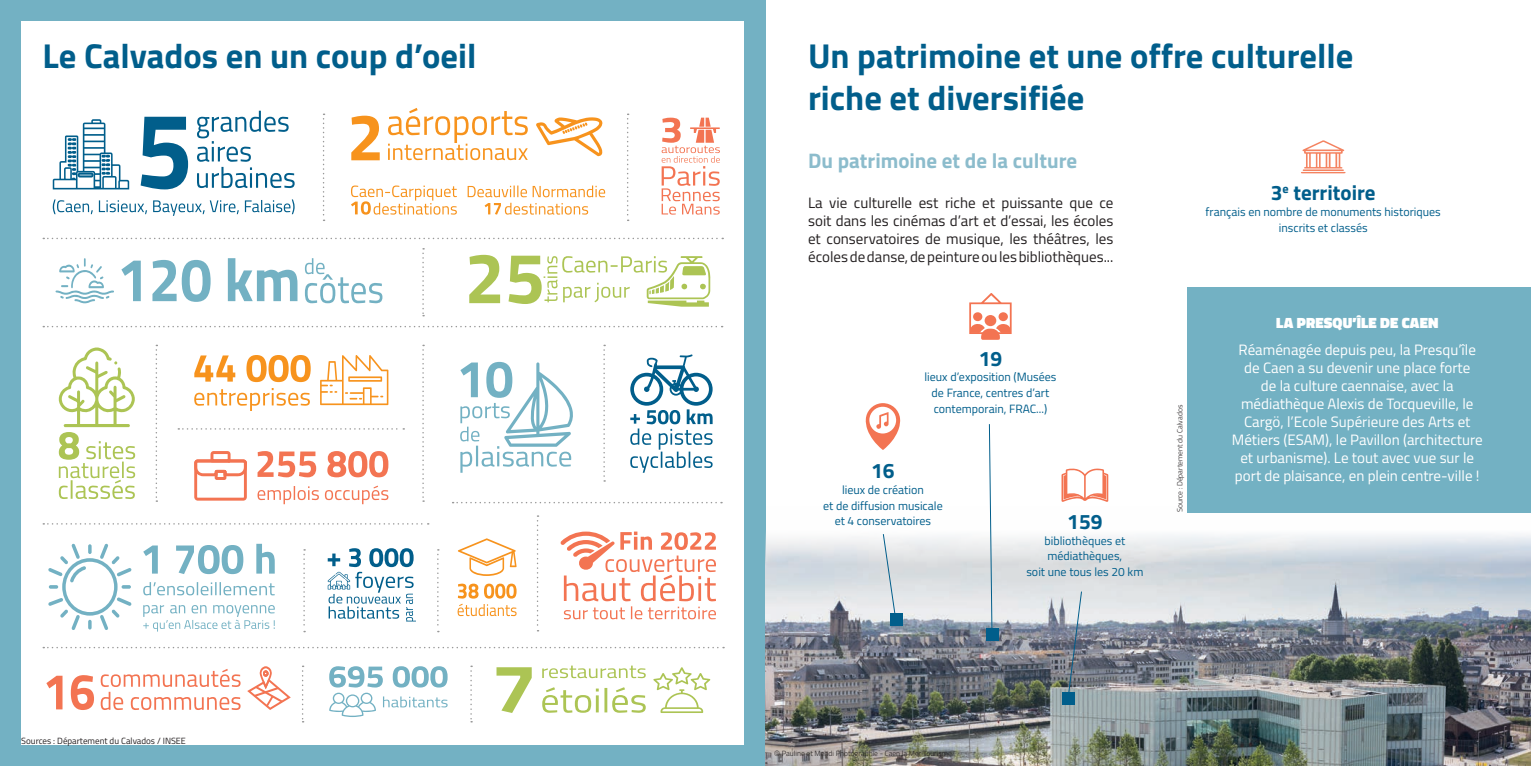
<style>
.page{position:relative;width:1531px;height:766px;background:#fff}
.page>*{position:absolute;margin:0;border:0;box-sizing:border-box;transform-origin:0 0}
.t1{font:700 34.5px/41.4px "Titillium";color:#015e8b}
.t2{font:700 21px "Titillium";color:#8cbccc}
.t3{font:700 21px "Titillium";color:#015e8b}
.t4{font:15px/18px "Titillium";color:#fff;text-align:center}
.t5{font:15px/18px "Titillium";color:#231f20;text-align:justify}
.t6{font:900 15px "Titillium";letter-spacing:.01em;color:#fff}
.t7{font:12px/15.8px "Titillium";color:#015e8b;text-align:center}
.t8{font:9px "Titillium";color:#231f20}
.t9{font:300 7.5px "Titillium";color:#231f20}
.s1{font-family:"Roboto"}
</style>
<div class="page">
<div style="left:0;top:0;width:765px;height:765px;background:#73b1c3"></div>
<div style="left:21px;top:21px;width:723px;height:723px;background:#fff"></div>
<svg style="left:329px;top:666px;width:119px;height:50px"></svg>
<svg style="left:141px;top:117px;width:47px;height:72px"></svg>
<svg style="left:197px;top:111px;width:98px;height:77px"></svg>
<svg style="left:53px;top:199px;width:242px;height:17px"></svg>
<svg style="left:53px;top:119px;width:76px;height:70px"></svg>
<svg style="left:194px;top:355px;width:117px;height:27px"></svg>
<svg style="left:194px;top:388px;width:116px;height:23px"></svg>
<svg style="left:320px;top:355px;width:68px;height:50px"></svg>
<svg style="left:458px;top:583px;width:58px;height:33px"></svg>
<svg style="left:458px;top:538px;width:58px;height:37px"></svg>
<svg style="left:143px;top:543px;width:132px;height:31px"></svg>
<svg style="left:143px;top:582px;width:132px;height:13px"></svg>
<svg style="left:143px;top:605px;width:132px;height:26px"></svg>
<svg style="left:48px;top:543px;width:84px;height:87px"></svg>
<svg style="left:257px;top:451px;width:131px;height:26px"></svg>
<svg style="left:257px;top:485px;width:131px;height:19px"></svg>
<svg style="left:194px;top:451px;width:53px;height:49px"></svg>
<svg style="left:496px;top:667px;width:36px;height:45px"></svg>
<svg style="left:542px;top:665px;width:104px;height:13px"></svg>
<svg style="left:542px;top:687px;width:104px;height:25px"></svg>
<svg style="left:653px;top:667px;width:57px;height:45px"></svg>
<svg style="left:46px;top:675px;width:48px;height:34px"></svg>
<svg style="left:101px;top:669px;width:140px;height:40px"></svg>
<svg style="left:247px;top:666px;width:44px;height:43px"></svg>
<svg style="left:56px;top:258px;width:58px;height:45px"></svg>
<svg style="left:121px;top:258px;width:176px;height:44px"></svg>
<svg style="left:305px;top:258px;width:77px;height:45px"></svg>
<svg style="left:422px;top:344px;width:2px;height:157px"></svg>
<svg style="left:43px;top:238px;width:680px;height:1px"></svg>
<svg style="left:303px;top:549px;width:2px;height:83px"></svg>
<svg style="left:302px;top:665px;width:2px;height:57px"></svg>
<svg style="left:470px;top:665px;width:2px;height:57px"></svg>
<svg style="left:537px;top:515px;width:1px;height:116px"></svg>
<svg style="left:43px;top:646px;width:681px;height:2px"></svg>
<svg style="left:43px;top:326px;width:679px;height:1px"></svg>
<svg style="left:178px;top:428px;width:226px;height:1px"></svg>
<svg style="left:43px;top:523px;width:386px;height:1px"></svg>
<svg style="left:453px;top:501px;width:269px;height:2px"></svg>
<svg style="left:437px;top:549px;width:2px;height:83px"></svg>
<svg style="left:422px;top:248px;width:2px;height:68px"></svg>
<svg style="left:603px;top:344px;width:2px;height:137px"></svg>
<svg style="left:627px;top:113px;width:2px;height:108px"></svg>
<svg style="left:323px;top:113px;width:1px;height:108px"></svg>
<svg style="left:156px;top:344px;width:1px;height:157px"></svg>
<svg style="left:469px;top:255px;width:241px;height:51px"></svg>
<svg style="left:661px;top:118px;width:59px;height:96px"></svg>
<svg style="left:560px;top:531px;width:156px;height:88px"></svg>
<svg style="left:1301px;top:140px;width:44px;height:33px"></svg>
<svg style="left:969px;top:293px;width:42px;height:47px"></svg>
<div style="left:984px;top:315px;width:12px;height:11px;background:#f37452;border-radius:50%"></div>
<div style="left:998px;top:312px;width:10px;height:9px;background:#f37452;border-radius:50%"></div>
<div style="left:973px;top:312px;width:9px;height:9px;background:#f37452;border-radius:50%"></div>
<img style="left:765px;top:506px;width:766px;height:259px">
<svg style="left:1061px;top:468px;width:47px;height:34px"></svg>
<svg style="left:865px;top:403px;width:35px;height:47px"></svg>
<svg style="left:1067px;top:590px;width:15px;height:105px;background:#949ea9"></svg>
<div style="left:1062px;top:691px;width:13px;height:13px;background:#015e8b"></div>
<svg style="left:988px;top:424px;width:5px;height:204px"></svg>
<div style="left:986px;top:628px;width:13px;height:12px;background:#015e8b"></div>
<svg style="left:882px;top:533px;width:14px;height:87px"></svg>
<div style="left:889px;top:612px;width:13px;height:13px;background:#015e8b"></div>
<div style="left:1187px;top:287px;width:344px;height:225px;background:#73b1c3"></div>
<svg style="left:630px;top:354px;width:82px;height:118px"></svg>
<svg style="left:460px;top:362px;width:113px;height:110px"></svg>
<svg style="left:351px;top:116px;width:29px;height:44px"></svg>
<svg style="left:388px;top:108px;width:140px;height:52px"></svg>
<svg style="left:536px;top:117px;width:67px;height:39px"></svg>
<svg style="left:351px;top:185px;width:106px;height:29px"></svg>
<svg style="left:485px;top:203px;width:103px;height:11px"></svg>
<svg style="left:468px;top:185px;width:137px;height:12px"></svg>
<svg style="left:328px;top:548px;width:88px;height:73px"></svg>
<svg style="left:59px;top:347px;width:76px;height:152px"></svg>
<h1 class="t1" style="left:43px;top:34px;width:435px">Le Calvados en un coup d’oeil</h1>
<p class="t8" style="left:21px;top:734px;width:166px">Sources : Département du Calvados / INSEE</p>
<h1 class="t1" style="left:808px;top:34px;width:547px">Un patrimoine et une offre culturelle riche et diversifiée</h1>
<h2 class="t2" style="left:808px;top:145px;width:271px">Du patrimoine et de la culture</h2>
<p class="t5" style="left:808px;top:192px;width:307px">La vie culturelle est riche et puissante que ce soit dans les cinémas d’art et d’essai, les écoles et conservatoires de musique, les théâtres, les écoles de danse, de peinture ou les bibliothèques...</p>
<h2 class="t3" style="left:979px;top:342px;width:25px">19</h2>
<p class="t7" style="left:924px;top:368px;width:134px">lieux d’exposition (Musées de France, centres d’art contemporain, FRAC...)</p>
<h2 class="t3" style="left:871px;top:454px;width:25px">16</h2>
<p class="t7" style="left:823px;top:481px;width:121px">lieux de création<br>et de diffusion musicale et 4 conservatoires</p>
<h2 class="t3" style="left:1067px;top:505px;width:37px">159</h2>
<p class="t7" style="left:1026px;top:532px;width:118px">bibliothèques et médiathèques,<br>soit une tous les 20 km</p>
<h2 class="t3" style="left:1271px;top:177px;width:106px">3<sup>e</sup> territoire</h2>
<p class="t7" style="left:1205px;top:203px;width:237px">français en nombre de monuments historiques inscrits et classés</p>
<p class="t9" style="left:1174px;top:512px;width:109px;rotate:-90deg">Source : Département du Calvados</p>
<p class="t6" style="left:1276px;top:312px;width:164px">LA PRESQU’ÎLE DE CAEN</p>
<p class="t4" style="left:1232px;top:340px;width:252px">Réaménagée depuis peu, la Presqu’île de Caen a su devenir une place forte<br>de la culture caennaise, avec la médiathèque Alexis de Tocqueville, le Cargö, l’Ecole Supérieure des Arts et Métiers (ESAM), le Pavillon (architecture et urbanisme). Le tout avec vue sur le port de plaisance, en plein centre-ville !</p>
<p class="t9" style="left:774px;top:747px;width:179px"><span class="s1">©</span> Pauline et Mehdi Photographie - Caen la Mer Tourisme</p>
</div>
